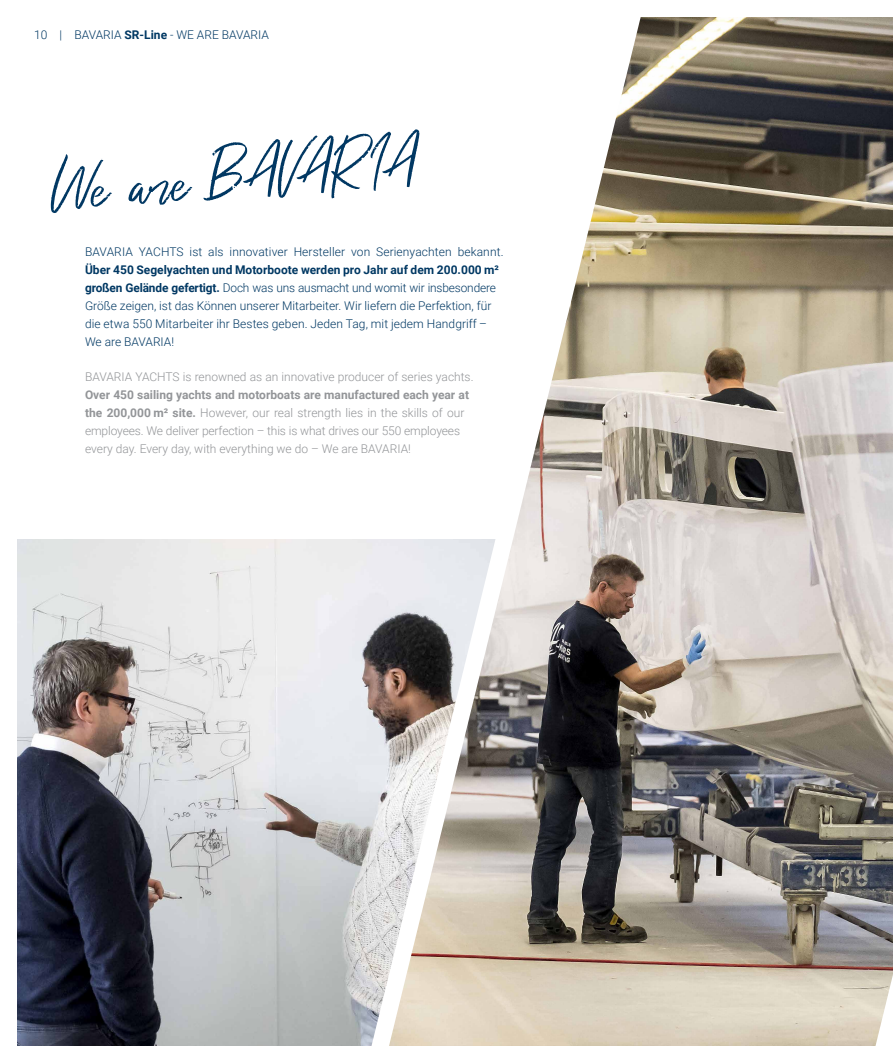
<style>
.page{position:relative;width:893px;height:1063px;background:#fff}
.page>*{position:absolute;margin:0;border:0;box-sizing:border-box;transform-origin:0 0}
.H3_Schreibschrift{font:75px "Just Kelly Justine";color:#013863}
.Fließtext_DE{font:300 12px/18px "Roboto";color:#013863}
.Fließtext_EN{font:300 12px/18px "Roboto";color:#939598}
.s1{font-weight:700}
</style>
<div class="page">
<img style="left:17px;top:539px;width:339px;height:507px">
<img style="left:656px;top:17px;width:204px;height:1029px">
<svg style="left:356px;top:17px;width:300px;height:1029px"></svg>
<svg style="left:860px;top:17px;width:33px;height:1029px;background:#a39c94"></svg>
<p class="Fließtext_DE" style="left:34px;top:25px;width:236px">10 | BAVARIA <span class="s1">SR-Line</span> - WE ARE BAVARIA</p>
<p class="H3_Schreibschrift" style="left:46px;top:142px;width:369px;rotate:-4deg">We are BAVAR IA</p>
<p class="Fließtext_DE" style="left:85px;top:242px;width:420px">BAVARIA YACHTS ist als innovativer Hersteller von Serienyachten bekannt.<br><span class="s1">Über 450 Segelyachten und Motorboote werden pro Jahr auf dem 200.000 m² großen Gelände gefertigt.</span> Doch was uns ausmacht und womit wir insbesondere Größe zeigen, ist das Können unserer Mitarbeiter. Wir liefern die Perfektion, für die etwa 550 Mitarbeiter ihr Bestes geben. Jeden Tag, mit jedem Handgriff – We are BAVARIA!</p>
<p class="Fließtext_EN" style="left:85px;top:367px;width:390px">BAVARIA YACHTS is renowned as an innovative producer of series yachts.<br><span class="s1">Over 450 sailing yachts and motorboats are manufactured each year at the 200,000 m² site.</span> However, our real strength lies in the skills of our employees. We deliver perfection – this is what drives our 550 employees every day. Every day, with everything we do – We are BAVARIA!</p>
</div>
